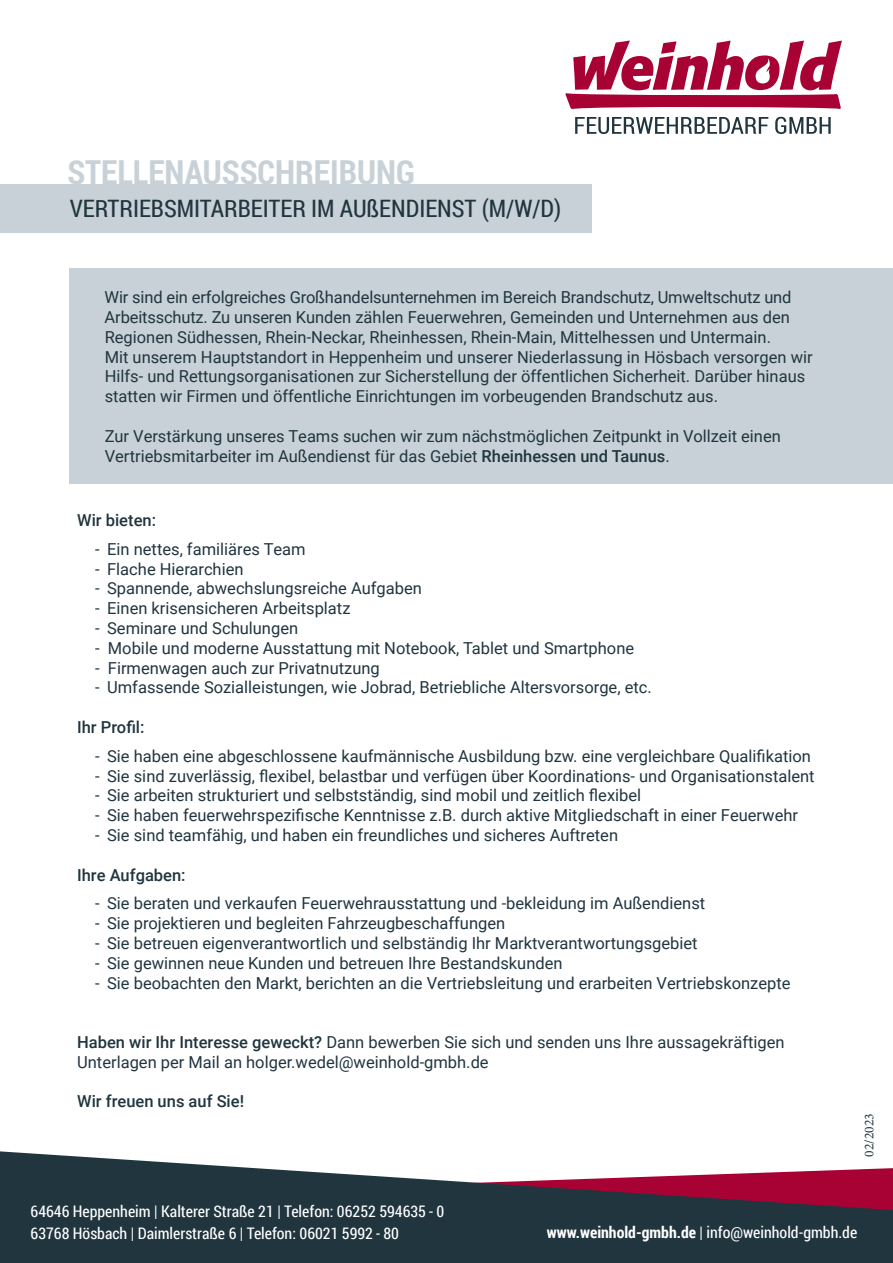
<style>
.page{position:relative;width:893px;height:1263px;background:#fff}
.page>*{position:absolute;margin:0;border:0;box-sizing:border-box;transform-origin:0 0}
.t1{font:700 33px "Roboto Condensed";color:#c7d1d7}
.t2{font:24px "Roboto Condensed";color:#21353f}
.t3{font:16.5px/19.8px "Roboto";color:#21353f}
.t4{font:500 16.5px "Roboto";color:#21353f}
.t5{font:15.9px/21.3px "Roboto Condensed";color:#fff}
.t6{font:13.5px "Minion Pro";color:#21353f}
.s1{font-weight:500}
.s2{font-weight:700}
</style>
<div class="page">
<svg style="left:575px;top:117px;width:256px;height:17px"></svg>
<svg style="left:565px;top:41px;width:277px;height:68px"></svg>
<div style="left:0;top:184px;width:591px;height:48px;background:#c7d1d7"></div>
<div style="left:70px;top:268px;width:823px;height:216px;background:#c7d1d7"></div>
<svg style="left:0;top:1151px;width:893px;height:112px;fill:#21353f"></svg>
<h1 class="t1" style="left:67px;top:149px;width:349px">STELLENAUSSCHREIBUNG</h1>
<h2 class="t2" style="left:70px;top:191px;width:493px">VERTRIEBSMITARBEITER IM AUßENDIENST (M/W/D)</h2>
<p class="t3" style="left:105px;top:287px;width:710px">Wir sind ein erfolgreiches Großhandelsunternehmen im Bereich Brandschutz, Umweltschutz und Arbeitsschutz. Zu unseren Kunden zählen Feuerwehren, Gemeinden und Unternehmen aus den Regionen Südhessen, Rhein-Neckar, Rheinhessen, Rhein-Main, Mittelhessen und Untermain.<br>Mit unserem Hauptstandort in Heppenheim und unserer Niederlassung in Hösbach versorgen wir Hilfs- und Rettungsorganisationen zur Sicherstellung der öffentlichen Sicherheit. Darüber hinaus statten wir Firmen und öffentliche Einrichtungen im vorbeugenden Brandschutz aus.</p>
<p class="t3" style="left:105px;top:425px;width:678px">Zur Verstärkung unseres Teams suchen wir zum nächstmöglichen Zeitpunkt in Vollzeit einen<br>Vertriebsmitarbeiter im Außendienst für das Gebiet <span class="s1">Rheinhessen und Taunus</span>.</p>
<p class="t4" style="left:77px;top:509px;width:80px">Wir bieten:</p>
<p class="t3" style="left:95px;top:538px;width:212px">- Ein nettes, familiäres Team</p>
<p class="t3" style="left:95px;top:558px;width:150px">- Flache Hierarchien</p>
<p class="t3" style="left:95px;top:578px;width:328px">- Spannende, abwechslungsreiche Aufgaben</p>
<p class="t3" style="left:95px;top:598px;width:257px">- Einen krisensicheren Arbeitsplatz</p>
<p class="t3" style="left:95px;top:618px;width:204px">- Seminare und Schulungen</p>
<p class="t3" style="left:95px;top:637px;width:541px">- Mobile und moderne Ausstattung mit Notebook, Tablet und Smartphone</p>
<p class="t3" style="left:95px;top:657px;width:286px">- Firmenwagen auch zur Privatnutzung</p>
<p class="t3" style="left:95px;top:677px;width:558px">- Umfassende Sozialleistungen, wie Jobrad, Betriebliche Altersvorsorge, etc.</p>
<p class="t4" style="left:77px;top:716px;width:69px">Ihr Profil:</p>
<p class="t3" style="left:95px;top:745px;width:717px">- Sie haben eine abgeschlossene kaufmännische Ausbildung bzw. eine vergleichbare Qualifikation</p>
<p class="t3" style="left:95px;top:765px;width:721px">- Sie sind zuverlässig, flexibel, belastbar und verfügen über Koordinations- und Organisationstalent</p>
<p class="t3" style="left:95px;top:785px;width:547px">- Sie arbeiten strukturiert und selbstständig, sind mobil und zeitlich flexibel</p>
<p class="t3" style="left:95px;top:805px;width:704px">- Sie haben feuerwehrspezifische Kenntnisse z.B. durch aktive Mitgliedschaft in einer Feuerwehr</p>
<p class="t3" style="left:95px;top:825px;width:524px">- Sie sind teamfähig, und haben ein freundliches und sicheres Auftreten</p>
<p class="t4" style="left:77px;top:863px;width:110px">Ihre Aufgaben:</p>
<p class="t3" style="left:95px;top:893px;width:612px">- Sie beraten und verkaufen Feuerwehrausstattung und -bekleidung im Außendienst</p>
<p class="t3" style="left:95px;top:913px;width:412px">- Sie projektieren und begleiten Fahrzeugbeschaffungen</p>
<p class="t3" style="left:95px;top:933px;width:604px">- Sie betreuen eigenverantwortlich und selbständig Ihr Marktverantwortungsgebiet</p>
<p class="t3" style="left:95px;top:952px;width:469px">- Sie gewinnen neue Kunden und betreuen Ihre Bestandskunden</p>
<p class="t3" style="left:95px;top:972px;width:697px">- Sie beobachten den Markt, berichten an die Vertriebsleitung und erarbeiten Vertriebskonzepte</p>
<p class="t3" style="left:77px;top:1032px;width:709px"><span class="s1">Haben wir Ihr Interesse geweckt?</span> Dann bewerben Sie sich und senden uns Ihre aussagekräftigen<br>Unterlagen per Mail an holger.wedel@weinhold-gmbh.de</p>
<p class="t4" style="left:77px;top:1090px;width:168px">Wir freuen uns auf Sie!</p>
<p class="t6" style="left:860px;top:1157px;width:45px;rotate:-90deg">02/2023</p>
<p class="t5" style="left:31px;top:1200px;width:415px">64646 Heppenheim | Kalterer Straße 21 | Telefon: 06252 594635 - 0<br>63768 Hösbach | Daimlerstraße 6 | Telefon: 06021 5992 - 80</p>
<p class="t5" style="left:547px;top:1221px;width:312px"><span class="s2">www.weinhold-gmbh.de</span> | info@weinhold-gmbh.de</p>
</div>
